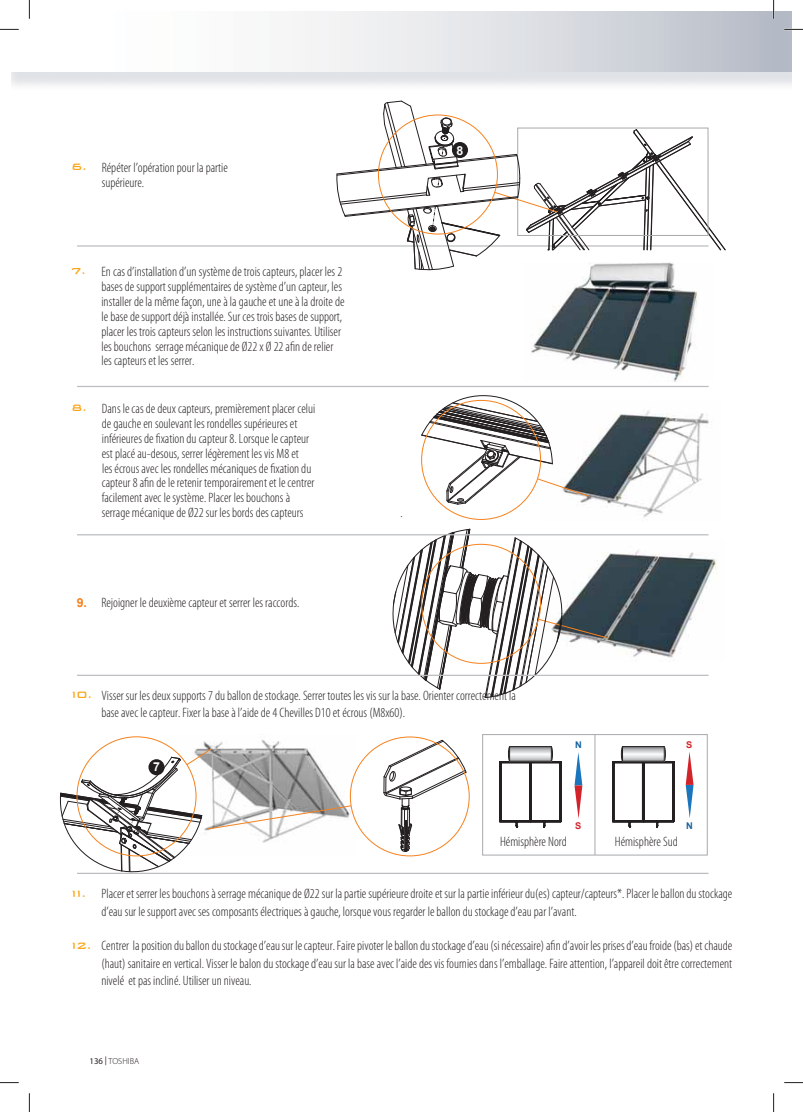
<style>
.page{position:relative;width:803px;height:1112px;background:#fff}
.page>*{position:absolute;margin:0;border:0;box-sizing:border-box;transform-origin:0 0}
.t1{font:300 condensed 13.62px/14.9px "Myriad Pro";color:#231f20}
.t2{font:500 12.38px "Nedian";color:#faa61a}
.t3{font:700 12.38px "Arial";color:#fff}
.t4{font:700 9.25px "Arial";color:#16629e}
.t5{font:700 9.25px "Arial";color:#d2232a}
.t6{font:300 8.75px "Myriad Pro";color:#231f20}
.s1{font-family:"Arial";font-weight:700;font-stretch:normal;font-size:12.38px;color:#f5821f}
.s2{font-weight:400}
</style>
<div class="page">
<div style="left:12px;top:12px;width:779px;height:60px;background:linear-gradient(to right,#fff,#bfc3cd)"></div>
<img style="left:607px;top:550px;width:111px;height:108px">
<svg style="left:364px;top:529px;width:243px;height:168px"></svg>
<hr style="left:77px;top:245px;width:631px;height:1px;background:#bbbdc0">
<hr style="left:77px;top:386px;width:631px;height:1px;background:#bbbdc0">
<hr style="left:77px;top:674px;width:631px;height:1px;background:#bbbdc0">
<hr style="left:77px;top:534px;width:631px;height:1px;background:#bbbdc0">
<hr style="left:77px;top:872px;width:631px;height:1px;background:#bbbdc0">
<img style="left:591px;top:410px;width:118px;height:108px">
<svg style="left:421px;top:395px;width:170px;height:109px"></svg>
<svg style="left:59px;top:739px;width:407px;height:135px"></svg>
<div style="left:148px;top:759px;width:17px;height:16px;background:#231f20;border-radius:50%"></div>
<img style="left:531px;top:270px;width:166px;height:111px">
<svg style="left:336px;top:101px;width:390px;height:169px"></svg>
<div style="left:452px;top:142px;width:16px;height:16px;background:#231f20;border-radius:50%"></div>
<div style="left:482px;top:734px;width:225px;height:121px;border:1px solid #a7a9ac"></div>
<svg style="left:574px;top:752px;width:8px;height:66px"></svg>
<svg style="left:686px;top:752px;width:7px;height:66px"></svg>
<hr style="left:595px;top:734px;width:1px;height:120px;background:#a7a9ac">
<svg style="left:500px;top:760px;width:62px;height:68px"></svg>
<hr style="left:500px;top:821px;width:30px;height:1px;background:#231f20">
<div style="left:508px;top:746px;width:3px;height:15px;border:1px solid #231f20;border-radius:50%"></div>
<div style="left:550px;top:746px;width:3px;height:15px;border:1px solid #231f20;border-radius:50%"></div>
<svg style="left:511px;top:748px;width:38px;height:11px"></svg>
<div style="left:509px;top:746px;width:42px;height:15px;border:1px solid #231f20"></div>
<svg style="left:613px;top:746px;width:62px;height:82px"></svg>
<svg style="left:624px;top:748px;width:38px;height:11px"></svg>
<div style="left:622px;top:746px;width:42px;height:15px;border:1px solid #231f20"></div>
<svg style="left:0;top:29px;width:19px;height:1px"></svg>
<svg style="left:784px;top:29px;width:19px;height:1px"></svg>
<svg style="left:0;top:1082px;width:19px;height:1px"></svg>
<svg style="left:784px;top:1082px;width:19px;height:1px"></svg>
<svg style="left:29px;top:0;width:1px;height:19px"></svg>
<svg style="left:29px;top:1093px;width:1px;height:18px"></svg>
<svg style="left:773px;top:0;width:1px;height:19px"></svg>
<svg style="left:773px;top:1093px;width:1px;height:18px"></svg>
<p class="t1" style="left:102px;top:162px;width:128px;text-indent:-30px"><sup>6.</sup> Répéter l’opération pour la partie supérieure.</p>
<p class="t1" style="left:101px;top:265px;width:245px;text-indent:-30px"><sup>7.</sup> En cas d’installation d’un système de trois capteurs, placer les 2 bases de support supplémentaires de système d’un capteur, les installer de la même façon, une à la gauche et une à la droite de le base de support déjà installée. Sur ces trois bases de support, placer les trois capteurs selon les instructions suivantes. Utiliser les bouchons serrage mécanique de Ø22 x Ø 22 afin de relier les capteurs et les serrer.</p>
<p class="t1" style="left:102px;top:402px;width:215px;text-indent:-30px"><sup>8.</sup> Dans le cas de deux capteurs, premièrement placer celui de gauche en soulevant les rondelles supérieures et inférieures de fixation du capteur 8. Lorsque le capteur est placé au-desous, serrer légèrement les vis M8 et</p>
<p class="t1" style="left:102px;top:476px;width:214px">capteur 8 afin de le retenir temporairement et le centrer</p>
<p class="t1" style="left:102px;top:455px;width:211px;line-height:29.4px">les écrous avec les rondelles mécaniques de fixation du facilement avec le système. Placer les bouchons à</p>
<p class="t1" style="left:102px;top:506px;width:203px">serrage mécanique de Ø22 sur les bords des capteurs</p>
<p class="t1" style="left:400px;top:506px;width:4px">.</p>
<p class="t1" style="left:77px;top:595px;width:224px"><span class="s1">9.</span> Rejoigner le deuxième capteur et serrer les raccords.</p>
<p class="t3" style="left:456px;top:143px;width:8px">8</p>
<p class="t1" style="left:101px;top:689px;width:416px;line-height:16.4px;text-indent:-30px"><sup>10.</sup> Visser sur les deux supports 7 du ballon de stockage. Serrer toutes les vis sur la base. Orienter correctement la base avec le capteur. Fixer la base à l’aide de 4 Chevilles D10 et écrous (M8x60).</p>
<p class="t3" style="left:153px;top:759px;width:8px">7</p>
<p class="t4" style="left:575px;top:739px;width:8px">N</p>
<p class="t5" style="left:686px;top:739px;width:8px">S</p>
<p class="t5" style="left:575px;top:820px;width:8px">S</p>
<p class="t4" style="left:686px;top:820px;width:8px">N</p>
<p class="t1" style="left:500px;top:835px;width:68px">Hémisphère Nord</p>
<p class="t1" style="left:615px;top:835px;width:64px">Hémisphère Sud</p>
<p class="t2" style="left:71px;top:887px;width:16px">11.</p>
<p class="t2" style="left:71px;top:939px;width:22px">12.</p>
<p class="t1" style="left:101px;top:886px;width:632px;line-height:17.4px">Placer et serrer les bouchons à serrage mécanique de Ø22 sur la partie supérieure droite et sur la partie inférieur du(es) capteur/capteurs*. Placer le ballon du stockage d’eau sur le support avec ses composants électriques à gauche, lorsque vous regarder le ballon du stockage d’eau par l’avant.</p>
<p class="t1" style="left:101px;top:938px;width:632px;line-height:17.4px;text-align:justify">Centrer la position du ballon du stockage d’eau sur le capteur. Faire pivoter le ballon du stockage d’eau (si nécessaire) afin d’avoir les prises d’eau froide (bas) et chaude (haut) sanitaire en vertical. Visser le balon du stockage d’eau sur la base avec l’aide des vis fournies dans l’emballage. Faire attention, l’appareil doit être correctement nivelé et pas incliné. Utiliser un niveau.</p>
<p class="t6" style="left:90px;top:1055px;width:51px"><span class="s2">136 |</span> TOSHIBA</p>
</div>
